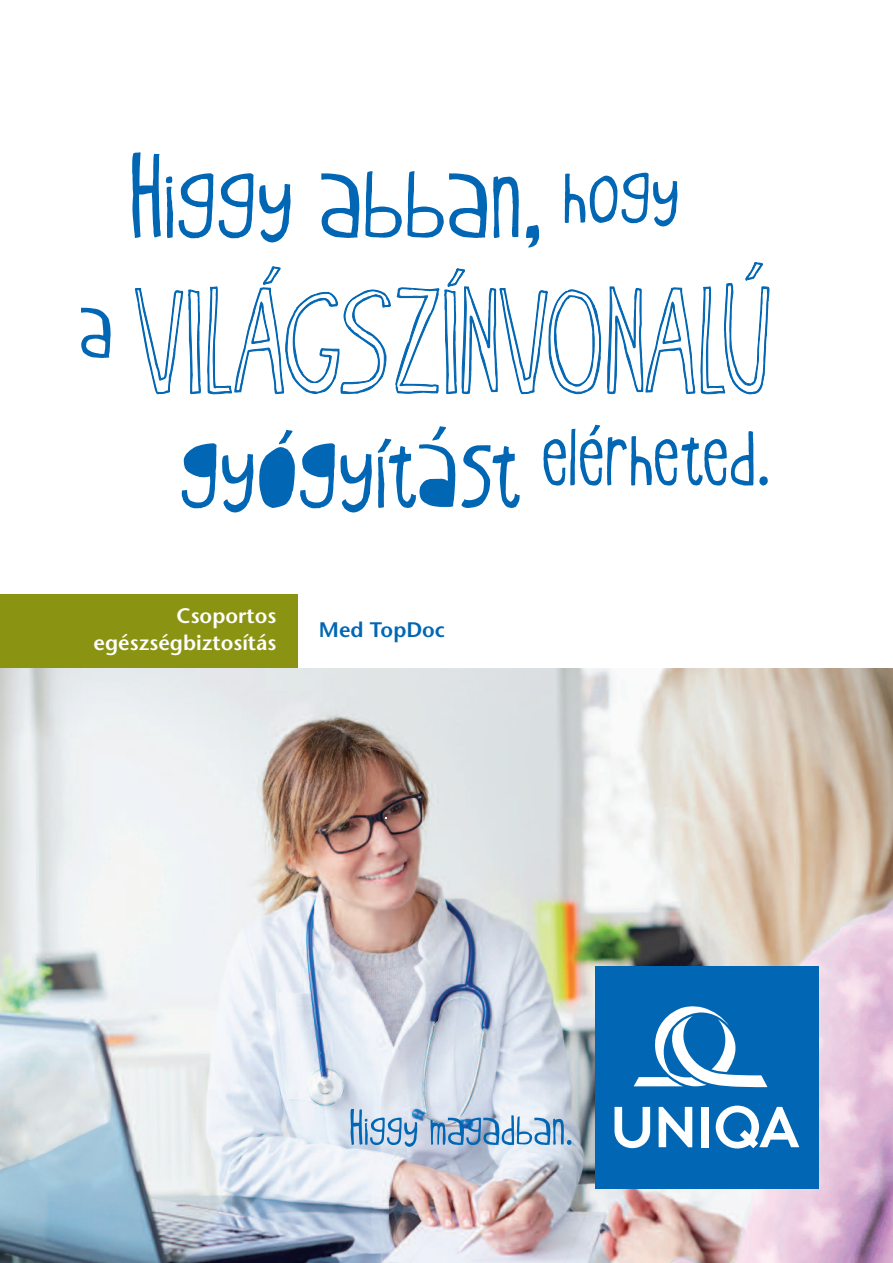
<style>
.page{position:relative;width:893px;height:1263px;background:#fff}
.page>*{position:absolute;margin:0;border:0;box-sizing:border-box;transform-origin:0 0}
.t1{font:165px "Oyster Outline CEE";letter-spacing:-.005em;color:#0166b3}
.t2{font:135px "Oyster Stencil CEE";color:#0166b3}
.t3{font:135px "Oyster CEE";color:#0166b3}
.t4{font:57px "Oyster CEE";color:#0166b3}
.t5{font:21px/27px "ITC Stone Sans M Semi";color:#fff;text-align:right}
.t6{font:21px "ITC Stone Sans M Semi";color:#0166b3}
.s1{font-size:105px}
</style>
<div class="page">
<div style="left:0;top:594px;width:298px;height:75px;background:#8b9412"></div>
<img style="left:0;top:669px;width:893px;height:594px">
<div style="left:595px;top:966px;width:224px;height:223px;background:#0166b3"></div>
<svg style="left:614px;top:1107px;width:36px;height:41px"></svg>
<svg style="left:659px;top:1107px;width:33px;height:40px"></svg>
<div style="left:701px;top:1107px;width:8px;height:40px;background:#fff"></div>
<svg style="left:716px;top:1105px;width:83px;height:43px"></svg>
<svg style="left:634px;top:1006px;width:133px;height:81px"></svg>
<h2 class="t3" style="left:129px;top:112px;width:552px">Higgy abban, <span class="s1">hogy</span></h2>
<h1 class="t1" style="left:79px;top:240px;width:694px"><sup>a</sup> VILÁGSZÍNVONALÚ</h1>
<h2 class="t2" style="left:180px;top:382px;width:592px">gyógyítást <sup>elérheted.</sup></h2>
<p class="t5" style="left:94px;top:605px;width:184px">Csoportos egészségbiztosítás</p>
<p class="t6" style="left:319px;top:622px;width:128px">Med TopDoc</p>
<h3 class="t4" style="left:349px;top:1092px;width:225px">Higgy magadban.</h3>
</div>
